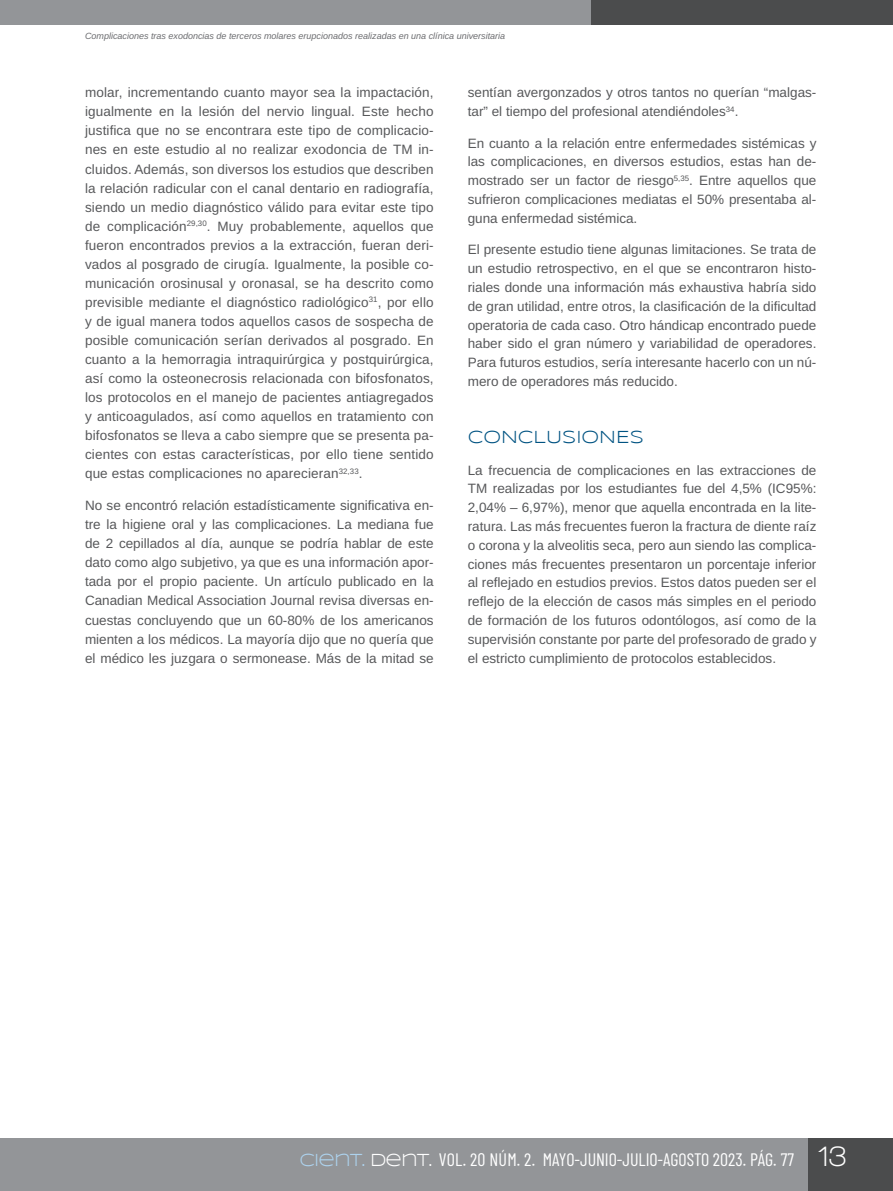
<style>
.page{position:relative;width:893px;height:1191px;background:#fff}
.page>*{position:absolute;margin:0;border:0;box-sizing:border-box;transform-origin:0 0}
.t1{font:18px "Barlow Condensed";color:#fff}
.t2{font:18px "Syncopate";color:#015382}
.t3{font:13.5px/19px "Arimo";color:#57585a;text-align:justify}
.t4{font:italic 9px "Arimo";color:#6c6d70}
.s1{font-family:"Syncopate";color:#add2ed}
.s2{font-family:"Syncopate"}
.s3{font-family:"Walkway";font-weight:700;font-size:30px}
</style>
<div class="page">
<div style="left:0;top:1138px;width:893px;height:53px;background:#939598"></div>
<div style="left:808px;top:1138px;width:85px;height:53px;background:#4b4c4d"></div>
<div style="left:0;top:0;width:893px;height:25px;background:#939598"></div>
<div style="left:591px;top:0;width:302px;height:25px;background:#4b4c4d"></div>
<p class="t4" style="left:85px;top:29px;width:422px">Complicaciones tras exodoncias de terceros molares erupcionados realizadas en una clínica universitaria</p>
<p class="t3" style="left:85px;top:83px;width:350px">molar, incrementando cuanto mayor sea la impactación, igualmente en la lesión del nervio lingual. Este hecho justifica que no se encontrara este tipo de complicacio&shy;nes en este estudio al no realizar exodoncia de TM in&shy;cluidos. Además, son diversos los estudios que describen la relación radicular con el canal dentario en radiografía, siendo un medio diagnóstico válido para evitar este tipo de complicación<sup>29,30</sup>. Muy probablemente, aquellos que fueron encontrados previos a la extracción, fueran deri&shy;vados al posgrado de cirugía. Igualmente, la posible co&shy;municación orosinusal y oronasal, se ha descrito como previsible mediante el diagnóstico radiológico<sup>31</sup>, por ello y de igual manera todos aquellos casos de sospecha de posible comunicación serían derivados al posgrado. En cuanto a la hemorragia intraquirúrgica y postquirúrgica, así como la osteonecrosis relacionada con bifosfonatos, los protocolos en el manejo de pacientes antiagregados y anticoagulados, así como aquellos en tratamiento con bifosfonatos se lleva a cabo siempre que se presenta pa&shy;cientes con estas características, por ello tiene sentido que estas complicaciones no aparecieran<sup>32,33</sup>.</p>
<p class="t3" style="left:85px;top:496px;width:350px">No se encontró relación estadísticamente significativa en&shy;tre la higiene oral y las complicaciones. La mediana fue de 2 cepillados al día, aunque se podría hablar de este dato como algo subjetivo, ya que es una información apor&shy;tada por el propio paciente. Un artículo publicado en la Canadian Medical Association Journal revisa diversas en&shy;cuestas concluyendo que un 60-80% de los americanos mienten a los médicos. La mayoría dijo que no quería que el médico les juzgara o sermonease. Más de la mitad se</p>
<p class="t3" style="left:468px;top:83px;width:350px">sentían avergonzados y otros tantos no querían “malgas&shy;tar” el tiempo del profesional atendiéndoles<sup>34</sup>.</p>
<p class="t3" style="left:468px;top:134px;width:350px">En cuanto a la relación entre enfermedades sistémicas y las complicaciones, en diversos estudios, estas han de&shy;mostrado ser un factor de riesgo<sup>5,35</sup>. Entre aquellos que sufrieron complicaciones mediatas el 50% presentaba al&shy;guna enfermedad sistémica.</p>
<p class="t3" style="left:468px;top:241px;width:350px">El presente estudio tiene algunas limitaciones. Se trata de un estudio retrospectivo, en el que se encontraron histo&shy;riales donde una información más exhaustiva habría sido de gran utilidad, entre otros, la clasificación de la dificultad operatoria de cada caso. Otro hándicap encontrado puede haber sido el gran número y variabilidad de operadores.<br>Para futuros estudios, sería interesante hacerlo con un nú&shy;mero de operadores más reducido.</p>
<h1 class="t2" style="left:468px;top:427px;width:178px">CONCLUSIONES</h1>
<p class="t3" style="left:468px;top:461px;width:350px">La frecuencia de complicaciones en las extracciones de TM realizadas por los estudiantes fue del 4,5% (IC95%:<br>2,04% – 6,97%), menor que aquella encontrada en la lite&shy;ratura. Las más frecuentes fueron la fractura de diente raíz o corona y la alveolitis seca, pero aun siendo las complica&shy;ciones más frecuentes presentaron un porcentaje inferior al reflejado en estudios previos. Estos datos pueden ser el reflejo de la elección de casos más simples en el periodo de formación de los futuros odontólogos, así como de la supervisión constante por parte del profesorado de grado y el estricto cumplimiento de protocolos establecidos.</p>
<h1 class="t1" style="left:300px;top:1146px;width:548px"><span class="s1">CIENT.</span> <span class="s2">DENT.</span> VOL. 20 NÚM. 2. MAYO-JUNIO-JULIO-AGOSTO 2023. PÁG. 77 <span class="s3">13</span></h1>
</div>
